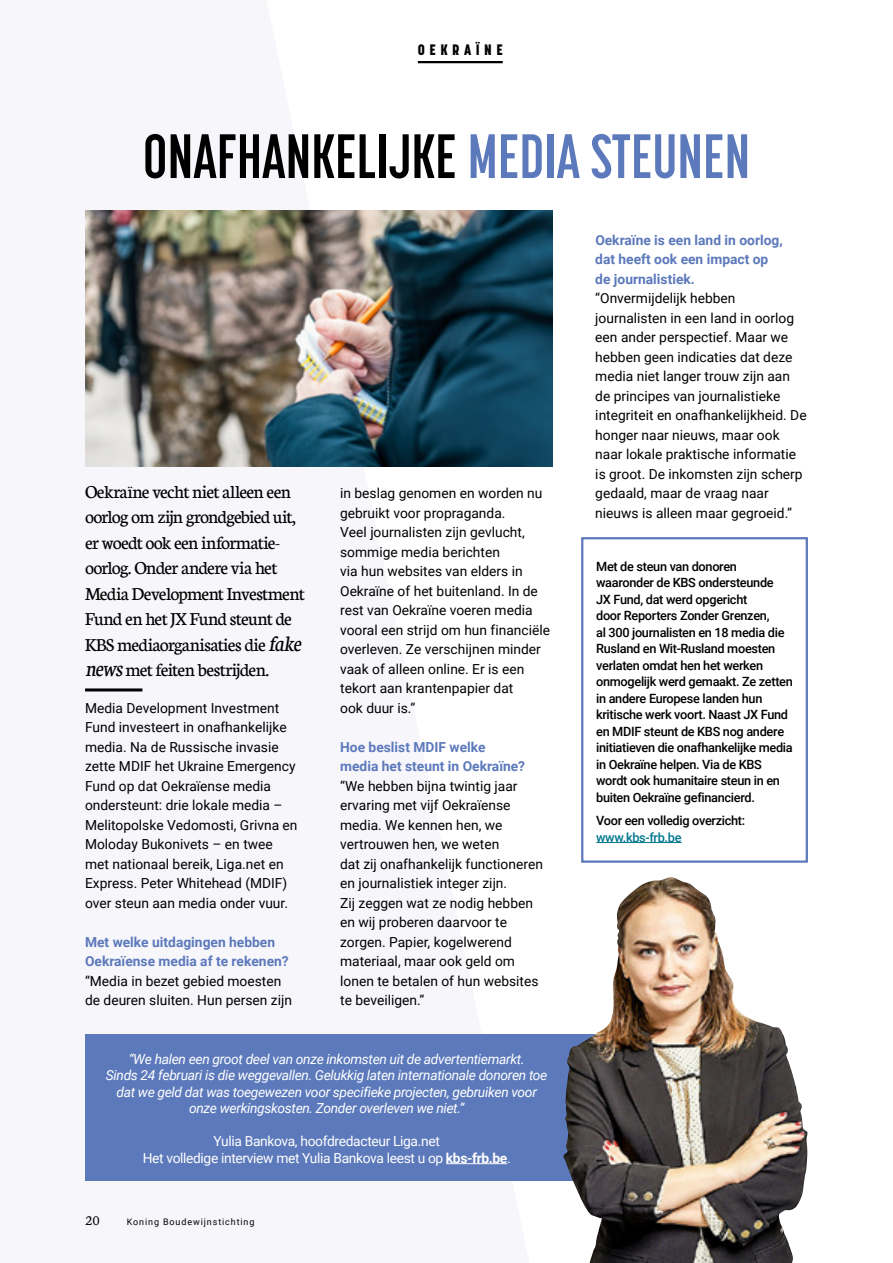
<style>
.page{position:relative;width:893px;height:1263px;background:#fff}
.page>*{position:absolute;margin:0;border:0;box-sizing:border-box;transform-origin:0 0}
.t1{font:700 61.95px "Korolev Compressed";color:#000}
.t2{font:19.5px/25.5px "Neuton";letter-spacing:-.04em;color:#000}
.t3{font:800 15px "Korolev Condensed";letter-spacing:.3em;color:#000}
.t4{font:15px "Neuton";color:#000}
.t5{font:13.8px/19.5px "Roboto";color:#000}
.t6{font:italic 13.8px/16.5px "Roboto";letter-spacing:-.025em;color:#fff;text-align:center}
.t7{font:700 13.8px/19.5px "Roboto";color:#5c79bb}
.t8{font:13.8px/16.5px "Roboto";letter-spacing:-.025em;color:#fff;text-align:center}
.t9{font:500 12.75px/16.5px "Roboto";letter-spacing:-.025em;color:#000}
.t10{font:500 12.75px "Roboto";letter-spacing:-.025em;color:#00778e}
.t11{font:9px "Roboto";letter-spacing:.1em;color:#000}
.s1{color:#5c79bb}
.s2{font-style:italic}
.s3{font-weight:700}
</style>
<div class="page">
<hr style="left:418px;top:61px;width:85px;height:2px;background:#000">
<hr style="left:85px;top:688px;width:57px;height:3px;background:#000">
<img style="left:85px;top:210px;width:468px;height:257px">
<hr style="left:596px;top:842px;width:86px;height:1px;background:#00778e">
<div style="left:581px;top:537px;width:227px;height:326px;border:2px solid #5c79bb"></div>
<div style="left:85px;top:1034px;width:564px;height:147px;background:#5c79bb"></div>
<hr style="left:446px;top:1163px;width:61px;height:1px;background:#fff">
<img style="left:563px;top:877px;width:245px;height:386px">
<p class="t3" style="left:418px;top:40px;width:86px">OEKRAÏNE</p>
<h1 class="t1" style="left:143px;top:121px;width:609px">ONAFHANKELIJKE <span class="s1">MEDIA STEUNEN</span></h1>
<p class="t2" style="left:85px;top:478px;width:221px">Oekraïne vecht niet alleen een oorlog om zijn grondgebied uit, er woedt ook een informatie&shy;oorlog. Onder andere via het<br>Media Development Investment<br>Fund en het JX Fund steunt de<br>KBS mediaorganisaties die <span class="s2">fake news</span> met feiten bestrijden.</p>
<p class="t5" style="left:85px;top:697px;width:214px">Media Development Investment<br>Fund investeert in onafhankelijke media. Na de Russische invasie zette MDIF het Ukraine Emergency<br>Fund op dat Oekraïense media ondersteunt: drie lokale media –<br>Melitopolske Vedomosti, Grivna en<br>Moloday Bukonivets – en twee met nationaal bereik, Liga.net en<br>Express. Peter Whitehead (MDIF) over steun aan media onder vuur.</p>
<p class="t7" style="left:85px;top:931px;width:205px">Met welke uitdagingen hebben<br>Oekraïense media af te rekenen?</p>
<p class="t5" style="left:85px;top:970px;width:208px">“Media in bezet gebied moesten de deuren sluiten. Hun persen zijn</p>
<p class="t5" style="left:340px;top:483px;width:211px">in beslag genomen en worden nu gebruikt voor propraganda.<br>Veel journalisten zijn gevlucht, sommige media berichten<br>via hun websites van elders in<br>Oekraïne of het buitenland. In de rest van Oekraïne voeren media vooral een strijd om hun financiële overleven. Ze verschijnen minder vaak of alleen online. Er is een tekort aan krantenpapier dat<br>ook duur is.”</p>
<p class="t7" style="left:340px;top:736px;width:186px">Hoe beslist MDIF welke media het steunt in Oekraïne?</p>
<p class="t5" style="left:340px;top:775px;width:204px">“We hebben bijna twintig jaar ervaring met vijf Oekraïense media. We kennen hen, we vertrouwen hen, we weten<br>dat zij onafhankelijk functioneren en journalistiek integer zijn.<br>Zij zeggen wat ze nodig hebben en wij proberen daarvoor te zorgen. Papier, kogelwerend materiaal, maar ook geld om lonen te betalen of hun websites te beveiligen.”</p>
<p class="t6" style="left:106px;top:1050px;width:443px">“We halen een groot deel van onze inkomsten uit de advertentiemarkt.<br>Sinds 24 februari is die weggevallen. Gelukkig laten internationale donoren toe dat we geld dat was toegewezen voor specifieke projecten, gebruiken voor onze werkingskosten. Zonder overleven we niet.”</p>
<p class="t8" style="left:143px;top:1132px;width:369px">Yulia Bankova, hoofdredacteur Liga.net<br>Het volledige interview met Yulia Bankova leest u op <span class="s3">kbs-frb.be</span>.</p>
<p class="t4" style="left:85px;top:1211px;width:16px">20</p>
<p class="t11" style="left:127px;top:1215px;width:129px">Koning Boudewijnstichting</p>
<p class="t7" style="left:595px;top:229px;width:189px">Oekraïne is een land in oorlog, dat heeft ook een impact op de journalistiek.</p>
<p class="t5" style="left:595px;top:288px;width:213px">“Onvermijdelijk hebben journalisten in een land in oorlog een ander perspectief. Maar we hebben geen indicaties dat deze media niet langer trouw zijn aan de principes van journalistieke integriteit en onafhankelijkheid. De honger naar nieuws, maar ook naar lokale praktische informatie is groot. De inkomsten zijn scherp gedaald, maar de vraag naar nieuws is alleen maar gegroeid.”</p>
<p class="t9" style="left:596px;top:557px;width:198px">Met de steun van donoren waaronder de KBS ondersteunde<br>JX Fund, dat werd opgericht<br>door Reporters Zonder Grenzen,<br>al 300 journalisten en 18 media die<br>Rusland en Wit-Rusland moesten verlaten omdat hen het werken onmogelijk werd gemaakt. Ze zetten in andere Europese landen hun kritische werk voort. Naast JX Fund en MDIF steunt de KBS nog andere initiatieven die onafhankelijke media in Oekraïne helpen. Via de KBS wordt ook humanitaire steun in en buiten Oekraïne gefinancierd.</p>
<p class="t9" style="left:596px;top:812px;width:150px">Voor een volledig overzicht:</p>
<p class="t10" style="left:596px;top:828px;width:87px">www.kbs-frb.be</p>
</div>
